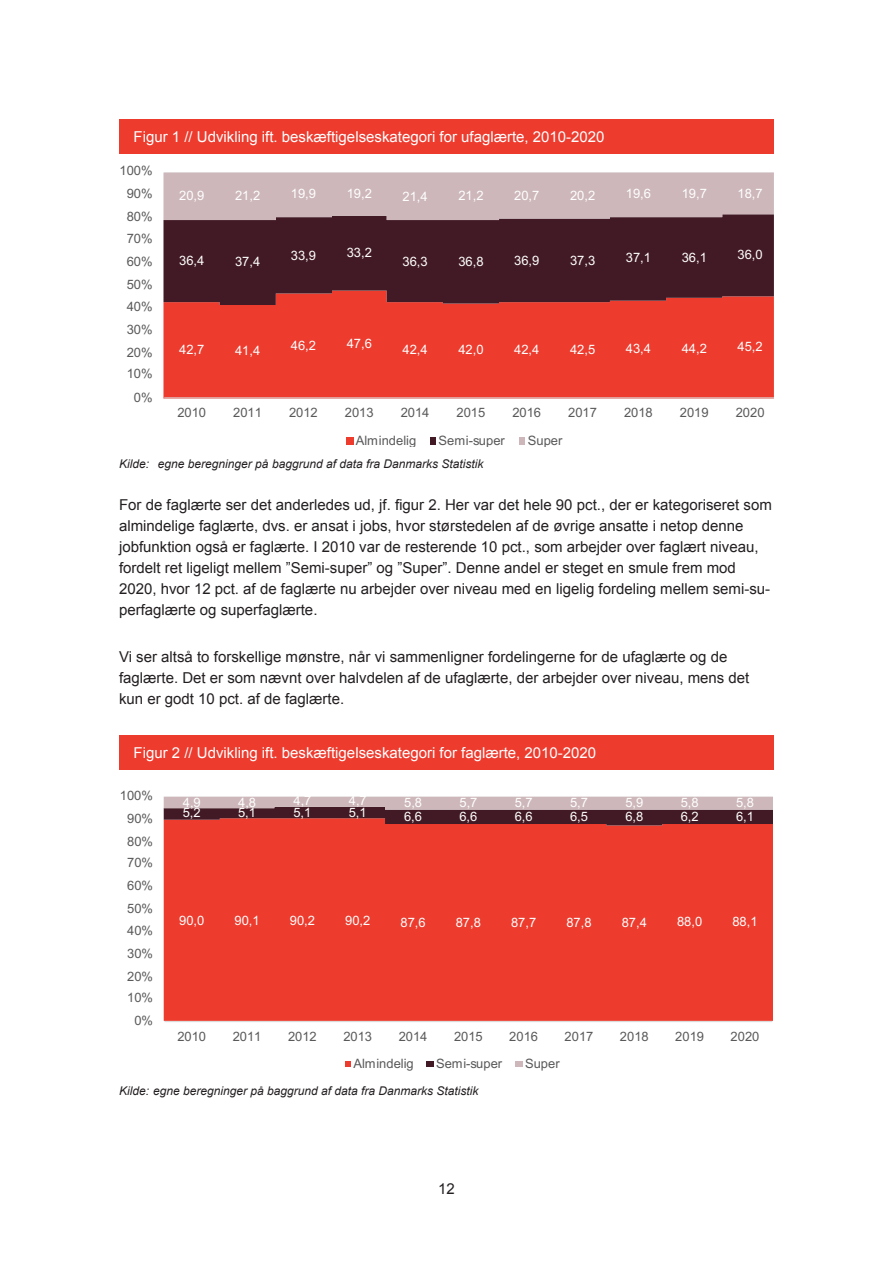
<style>
.page{position:relative;width:893px;height:1263px;background:#fff}
.page>*{position:absolute;margin:0;border:0;box-sizing:border-box;transform-origin:0 0}
.Brød{font:15px/21px "Arial";color:#231f20}
.Figur_tekst_hvid{font:15px "Arial";color:#fff}
.t1{font:12.9px "Arial";color:#fefffe}
.t2{font:12.9px "Arial";color:#595959}
.Kilde{font:italic 12px "Arial";color:#231f20}
</style>
<div class="page">
<div style="left:119px;top:119px;width:655px;height:34px;background:#ed3b2e"></div>
<div style="left:119px;top:735px;width:655px;height:34px;background:#ed3b2e"></div>
<div style="left:163px;top:305px;width:611px;height:94px;background:#ed3b2e"></div>
<svg style="left:163px;top:220px;width:611px;height:85px;background:#4c1c26"></svg>
<div style="left:163px;top:172px;width:611px;height:48px;background:#cdb7bb"></div>
<hr style="left:164px;top:397px;width:610px;height:1px;background:#d9d9d9">
<div style="left:346px;top:437px;width:8px;height:8px;background:#ed3b2e"></div>
<div style="left:430px;top:437px;width:6px;height:8px;background:#421a25"></div>
<div style="left:519px;top:437px;width:6px;height:8px;background:#cdb7bb"></div>
<div style="left:164px;top:825px;width:609px;height:196px;background:#ed3b2e"></div>
<svg style="left:164px;top:797px;width:609px;height:28px;background:#8f6167"></svg>
<hr style="left:164px;top:1021px;width:608px;height:1px;background:#d9d9d9">
<svg style="left:345px;top:1061px;width:6px;height:6px"></svg>
<div style="left:427px;top:1061px;width:7px;height:6px;background:#421a25"></div>
<div style="left:516px;top:1061px;width:7px;height:6px;background:#cdb7bb"></div>
<p class="Figur_tekst_hvid" style="left:134px;top:126px;width:473px">Figur 1 // Udvikling ift. beskæftigelseskategori for ufaglærte, 2010-2020</p>
<p class="t2" style="left:120px;top:162px;width:35px">100%</p>
<p class="t2" style="left:127px;top:185px;width:27px">90%</p>
<p class="t2" style="left:127px;top:208px;width:27px">80%</p>
<p class="t2" style="left:127px;top:230px;width:27px">70%</p>
<p class="t2" style="left:127px;top:253px;width:27px">60%</p>
<p class="t2" style="left:127px;top:276px;width:27px">50%</p>
<p class="t2" style="left:127px;top:297px;width:27px">40%</p>
<p class="t2" style="left:127px;top:320px;width:27px">30%</p>
<p class="t2" style="left:127px;top:343px;width:27px">20%</p>
<p class="t2" style="left:127px;top:365px;width:27px">10%</p>
<p class="t2" style="left:134px;top:388px;width:20px">0%</p>
<p class="t1" style="left:179px;top:186px;width:27px">20,9</p>
<p class="t1" style="left:235px;top:186px;width:27px">21,2</p>
<p class="t1" style="left:291px;top:185px;width:27px">19,9</p>
<p class="t1" style="left:347px;top:185px;width:27px">19,2</p>
<p class="t1" style="left:402px;top:188px;width:27px">21,4</p>
<p class="t1" style="left:458px;top:186px;width:27px">21,2</p>
<p class="t1" style="left:514px;top:186px;width:27px">20,7</p>
<p class="t1" style="left:570px;top:186px;width:27px">20,2</p>
<p class="t1" style="left:626px;top:185px;width:27px">19,6</p>
<p class="t1" style="left:682px;top:185px;width:27px">19,7</p>
<p class="t1" style="left:737px;top:185px;width:27px">18,7</p>
<p class="t1" style="left:179px;top:251px;width:27px">36,4</p>
<p class="t1" style="left:235px;top:253px;width:27px">37,4</p>
<p class="t1" style="left:179px;top:341px;width:27px">42,7</p>
<p class="t1" style="left:235px;top:342px;width:27px">41,4</p>
<p class="t1" style="left:291px;top:247px;width:27px">33,9</p>
<p class="t1" style="left:347px;top:244px;width:27px">33,2</p>
<p class="t1" style="left:291px;top:336px;width:27px">46,2</p>
<p class="t1" style="left:347px;top:335px;width:27px">47,6</p>
<p class="t1" style="left:402px;top:253px;width:27px">36,3</p>
<p class="t1" style="left:458px;top:253px;width:27px">36,8</p>
<p class="t1" style="left:514px;top:251px;width:27px">36,9</p>
<p class="t1" style="left:570px;top:251px;width:27px">37,3</p>
<p class="t1" style="left:626px;top:248px;width:27px">37,1</p>
<p class="t1" style="left:682px;top:248px;width:27px">36,1</p>
<p class="t1" style="left:737px;top:245px;width:27px">36,0</p>
<p class="t1" style="left:402px;top:341px;width:27px">42,4</p>
<p class="t1" style="left:458px;top:341px;width:27px">42,0</p>
<p class="t1" style="left:514px;top:341px;width:27px">42,4</p>
<p class="t1" style="left:570px;top:341px;width:27px">42,5</p>
<p class="t1" style="left:626px;top:339px;width:27px">43,4</p>
<p class="t1" style="left:682px;top:339px;width:27px">44,2</p>
<p class="t1" style="left:737px;top:338px;width:27px">45,2</p>
<p class="t2" style="left:177px;top:404px;width:30px">2010</p>
<p class="t2" style="left:233px;top:404px;width:30px">2011</p>
<p class="t2" style="left:289px;top:404px;width:30px">2012</p>
<p class="t2" style="left:345px;top:404px;width:30px">2013</p>
<p class="t2" style="left:401px;top:404px;width:30px">2014</p>
<p class="t2" style="left:457px;top:404px;width:30px">2015</p>
<p class="t2" style="left:512px;top:404px;width:30px">2016</p>
<p class="t2" style="left:568px;top:404px;width:30px">2017</p>
<p class="t2" style="left:624px;top:404px;width:30px">2018</p>
<p class="t2" style="left:680px;top:404px;width:30px">2019</p>
<p class="t2" style="left:736px;top:404px;width:30px">2020</p>
<p class="t2" style="left:356px;top:431px;width:62px">Almindelig</p>
<p class="t2" style="left:439px;top:431px;width:68px">Semi-super</p>
<p class="t2" style="left:528px;top:431px;width:36px">Super</p>
<p class="Kilde" style="left:119px;top:456px;width:32px">Kilde:</p>
<p class="Kilde" style="left:158px;top:456px;width:327px">egne beregninger på baggrund af data fra Danmarks Statistik</p>
<p class="Brød" style="left:119px;top:494px;width:654px">For de faglærte ser det anderledes ud, jf. figur 2. Her var det hele 90 pct., der er kategoriseret som almindelige faglærte, dvs. er ansat i jobs, hvor størstedelen af de øvrige ansatte i netop denne jobfunktion også er faglærte. I 2010 var de resterende 10 pct., som arbejder over faglært niveau, fordelt ret ligeligt mellem ”Semi-super” og ”Super”. Denne andel er steget en smule frem mod 2020, hvor 12 pct. af de faglærte nu arbejder over niveau med en ligelig fordeling mellem semi-su&shy;perfaglærte og superfaglærte.</p>
<p class="Brød" style="left:119px;top:646px;width:632px">Vi ser altså to forskellige mønstre, når vi sammenligner fordelingerne for de ufaglærte og de faglærte. Det er som nævnt over halvdelen af de ufaglærte, der arbejder over niveau, mens det kun er godt 10 pct. af de faglærte.</p>
<p class="Figur_tekst_hvid" style="left:134px;top:742px;width:464px">Figur 2 // Udvikling ift. beskæftigelseskategori for faglærte, 2010-2020</p>
<p class="t2" style="left:120px;top:786px;width:35px">100%</p>
<p class="t2" style="left:127px;top:809px;width:27px">90%</p>
<p class="t2" style="left:127px;top:832px;width:27px">80%</p>
<p class="t2" style="left:127px;top:854px;width:27px">70%</p>
<p class="t2" style="left:127px;top:877px;width:27px">60%</p>
<p class="t2" style="left:127px;top:900px;width:27px">50%</p>
<p class="t2" style="left:127px;top:921px;width:27px">40%</p>
<p class="t2" style="left:127px;top:944px;width:27px">30%</p>
<p class="t2" style="left:127px;top:967px;width:27px">20%</p>
<p class="t2" style="left:127px;top:989px;width:27px">10%</p>
<p class="t2" style="left:134px;top:1012px;width:20px">0%</p>
<p class="t1" style="left:183px;top:793px;width:19px">4,9</p>
<p class="t1" style="left:238px;top:793px;width:19px">4,8</p>
<p class="t1" style="left:293px;top:792px;width:19px">4,7</p>
<p class="t1" style="left:349px;top:792px;width:19px">4,7</p>
<p class="t1" style="left:404px;top:793px;width:19px">5,8</p>
<p class="t1" style="left:459px;top:793px;width:19px">5,7</p>
<p class="t1" style="left:515px;top:793px;width:19px">5,7</p>
<p class="t1" style="left:570px;top:793px;width:19px">5,7</p>
<p class="t1" style="left:625px;top:793px;width:19px">5,9</p>
<p class="t1" style="left:681px;top:793px;width:19px">5,8</p>
<p class="t1" style="left:736px;top:793px;width:19px">5,8</p>
<p class="t1" style="left:183px;top:803px;width:19px">5,2</p>
<p class="t1" style="left:238px;top:803px;width:19px">5,1</p>
<p class="t1" style="left:293px;top:803px;width:19px">5,1</p>
<p class="t1" style="left:349px;top:803px;width:19px">5,1</p>
<p class="t1" style="left:404px;top:808px;width:19px">6,6</p>
<p class="t1" style="left:459px;top:808px;width:19px">6,6</p>
<p class="t1" style="left:515px;top:808px;width:19px">6,6</p>
<p class="t1" style="left:570px;top:808px;width:19px">6,5</p>
<p class="t1" style="left:625px;top:808px;width:19px">6,8</p>
<p class="t1" style="left:681px;top:808px;width:19px">6,2</p>
<p class="t1" style="left:736px;top:808px;width:19px">6,1</p>
<p class="t1" style="left:179px;top:911px;width:27px">90,0</p>
<p class="t1" style="left:234px;top:911px;width:27px">90,1</p>
<p class="t1" style="left:290px;top:911px;width:27px">90,2</p>
<p class="t1" style="left:345px;top:911px;width:27px">90,2</p>
<p class="t1" style="left:400px;top:914px;width:27px">87,6</p>
<p class="t1" style="left:456px;top:914px;width:27px">87,8</p>
<p class="t1" style="left:511px;top:914px;width:27px">87,7</p>
<p class="t1" style="left:566px;top:914px;width:27px">87,8</p>
<p class="t1" style="left:622px;top:914px;width:27px">87,4</p>
<p class="t1" style="left:677px;top:912px;width:27px">88,0</p>
<p class="t1" style="left:732px;top:912px;width:27px">88,1</p>
<p class="t2" style="left:177px;top:1027px;width:30px">2010</p>
<p class="t2" style="left:233px;top:1027px;width:30px">2011</p>
<p class="t2" style="left:288px;top:1027px;width:30px">2012</p>
<p class="t2" style="left:343px;top:1027px;width:30px">2013</p>
<p class="t2" style="left:399px;top:1027px;width:30px">2014</p>
<p class="t2" style="left:454px;top:1027px;width:30px">2015</p>
<p class="t2" style="left:509px;top:1027px;width:30px">2016</p>
<p class="t2" style="left:565px;top:1027px;width:30px">2017</p>
<p class="t2" style="left:620px;top:1027px;width:30px">2018</p>
<p class="t2" style="left:675px;top:1027px;width:30px">2019</p>
<p class="t2" style="left:731px;top:1027px;width:30px">2020</p>
<p class="t2" style="left:353px;top:1055px;width:62px">Almindelig</p>
<p class="t2" style="left:436px;top:1055px;width:68px">Semi-super</p>
<p class="t2" style="left:525px;top:1055px;width:36px">Super</p>
<p class="Kilde" style="left:119px;top:1083px;width:361px">Kilde: egne beregninger på baggrund af data fra Danmarks Statistik</p>
<p class="Brød" style="left:438px;top:1178px;width:18px">12</p>
</div>
